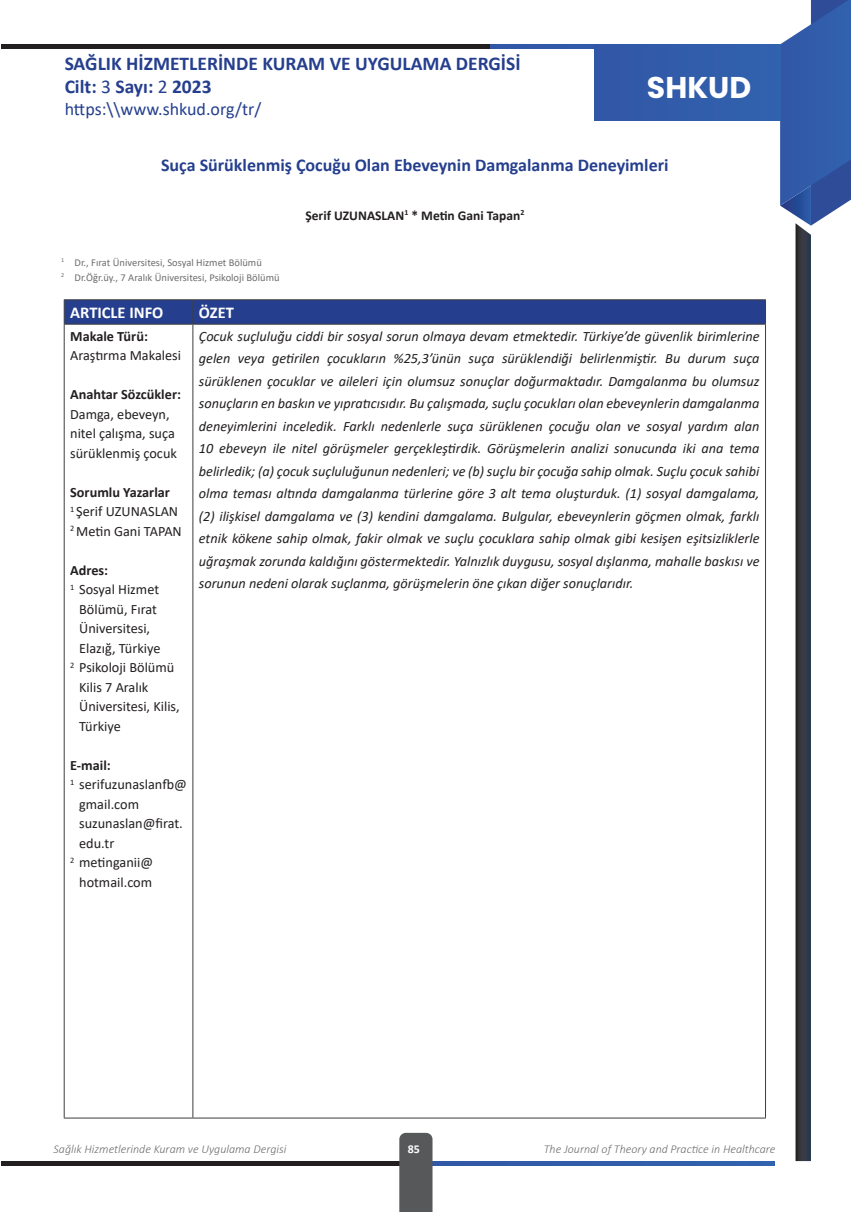
<style>
.page{position:relative;width:851px;height:1212px;background:#fff}
.page>*{position:absolute;margin:0;border:0;box-sizing:border-box;transform-origin:0 0}
.t1{font:700 30px "Poppins";color:#fff}
.t2{font:700 19.5px/22.5px "Calibri";color:#253f8e}
.t3{font:700 18px "Calibri";color:#253f8e}
.t4{font:18px "Calibri";color:#253f8e}
.t5{font:700 16.5px "Calibri";color:#fff}
.t6{font:italic 14.25px/22.5px "Calibri";color:#231f20;text-align:justify}
.t7{font:14.25px/19.5px "Calibri";color:#231f20}
.t8{font:700 14.25px "Calibri";color:#231f20}
.t9{font:700 13.5px "Calibri";color:#231f20}
.t10{font:italic 300 12px "Calibri";color:#6c6d70}
.t11{font:700 12px "Calibri";color:#fff}
.t12{font:10.5px/15px "Calibri";color:#6c6d70}
.s1{font-weight:400}
.s2{font-weight:700}
</style>
<div class="page">
<hr style="left:1px;top:1161px;width:415px;height:4px;background:#231f20">
<hr style="left:412px;top:1161px;width:362px;height:4px;background:#315daa">
<hr style="left:1px;top:45px;width:489px;height:4px;background:#231f20">
<hr style="left:490px;top:45px;width:290px;height:4px;background:#3159a7">
<div style="left:594px;top:45px;width:186px;height:76px;background:#315daa"></div>
<svg style="left:780px;top:0;width:70px;height:1161px"></svg>
<div style="left:399px;top:1133px;width:33px;height:79px;background:#57585a"></div>
<hr style="left:64px;top:299px;width:129px;height:1px;background:#3e3e3f">
<hr style="left:193px;top:299px;width:572px;height:1px;background:#3e3e3f">
<svg style="left:64px;top:300px;width:702px;height:24px;background:#253e8b"></svg>
<hr style="left:64px;top:324px;width:129px;height:1px;background:#3e3e3f">
<hr style="left:64px;top:325px;width:1px;height:793px;background:#3e3e3f">
<hr style="left:193px;top:324px;width:572px;height:1px;background:#3e3e3f">
<hr style="left:192px;top:325px;width:1px;height:793px;background:#3e3e3f">
<hr style="left:765px;top:325px;width:1px;height:793px;background:#3e3e3f">
<hr style="left:64px;top:1118px;width:129px;height:1px;background:#3e3e3f">
<hr style="left:193px;top:1118px;width:572px;height:1px;background:#3e3e3f">
<h2 class="t2" style="left:65px;top:52px;width:457px">SAĞLIK HİZMETLERİNDE KURAM VE UYGULAMA DERGİSİ<br>Cilt: <span class="s1">3</span> Sayı: <span class="s1">2</span> 2023</h2>
<p class="t4" style="left:65px;top:97px;width:198px">https:\\www.shkud.org/tr/</p>
<h1 class="t1" style="left:646px;top:70px;width:106px">SHKUD</h1>
<p class="t3" style="left:161px;top:152px;width:509px">Suça Sürüklenmiş Çocuğu Olan Ebeveynin Damgalanma Deneyimleri</p>
<p class="t9" style="left:305px;top:205px;width:220px">Şerif UZUNASLAN<sup>1</sup> * Metin Gani Tapan<sup>2</sup></p>
<p class="t12" style="left:61px;top:254px;width:220px"><sup>1</sup> Dr., Fırat Üniversitesi, Sosyal Hizmet Bölümü<br><sup>2</sup> Dr.Öğr.üy., 7 Aralık Üniversitesi, Psikoloji Bölümü</p>
<p class="t5" style="left:70px;top:301px;width:95px">ARTICLE INFO</p>
<p class="t5" style="left:199px;top:301px;width:36px">ÖZET</p>
<p class="t8" style="left:70px;top:326px;width:79px">Makale Türü:</p>
<p class="t7" style="left:70px;top:345px;width:112px">Araştırma Makalesi</p>
<p class="t8" style="left:70px;top:385px;width:112px">Anahtar Sözcükler:</p>
<p class="t7" style="left:70px;top:404px;width:108px">Damga, ebeveyn, nitel çalışma, suça sürüklenmiş çocuk</p>
<p class="t7" style="left:70px;top:482px;width:113px"><span class="s2">Sorumlu Yazarlar<br></span><sup>1</sup> Şerif UZUNASLAN<br><sup>2</sup> Metin Gani TAPAN</p>
<p class="t8" style="left:70px;top:560px;width:39px">Adres:</p>
<p class="t7" style="left:70px;top:579px;width:90px"><sup>1</sup> Sosyal Hizmet</p>
<p class="t7" style="left:79px;top:599px;width:79px">Bölümü, Fırat</p>
<p class="t7" style="left:79px;top:618px;width:72px">Üniversitesi,</p>
<p class="t7" style="left:79px;top:638px;width:83px">Elazığ, Türkiye</p>
<p class="t7" style="left:70px;top:657px;width:106px"><sup>2</sup> Psikoloji Bölümü</p>
<p class="t7" style="left:79px;top:677px;width:71px">Kilis 7 Aralık</p>
<p class="t7" style="left:79px;top:696px;width:102px">Üniversitesi, Kilis,</p>
<p class="t7" style="left:79px;top:716px;width:43px">Türkiye</p>
<p class="t8" style="left:70px;top:755px;width:42px">E-mail:</p>
<p class="t7" style="left:70px;top:774px;width:118px"><sup>1</sup> serifuzunaslanfb@</p>
<p class="t7" style="left:79px;top:794px;width:61px">gmail.com</p>
<p class="t7" style="left:79px;top:813px;width:105px">suzunaslan@firat.</p>
<p class="t7" style="left:79px;top:833px;width:37px">edu.tr</p>
<p class="t7" style="left:70px;top:852px;width:84px"><sup>2</sup> metinganii@</p>
<p class="t7" style="left:79px;top:872px;width:74px">hotmail.com</p>
<p class="t6" style="left:199px;top:324px;width:562px">Çocuk suçluluğu ciddi bir sosyal sorun olmaya devam etmektedir. Türkiye’de güvenlik birimlerine gelen veya getirilen çocukların %25,3’ünün suça sürüklendiği belirlenmiştir. Bu durum suça sürüklenen çocuklar ve aileleri için olumsuz sonuçlar doğurmaktadır. Damgalanma bu olumsuz sonuçların en baskın ve yıpratıcısıdır. Bu çalışmada, suçlu çocukları olan ebeveynlerin damgalanma deneyimlerini inceledik. Farklı nedenlerle suça sürüklenen çocuğu olan ve sosyal yardım alan 10 ebeveyn ile nitel görüşmeler gerçekleştirdik. Görüşmelerin analizi sonucunda iki ana tema belirledik; (a) çocuk suçluluğunun nedenleri; ve (b) suçlu bir çocuğa sahip olmak. Suçlu çocuk sahibi olma teması altında damgalanma türlerine göre 3 alt tema oluşturduk. (1) sosyal damgalama, (2) ilişkisel damgalama ve (3) kendini damgalama. Bulgular, ebeveynlerin göçmen olmak, farklı etnik kökene sahip olmak, fakir olmak ve suçlu çocuklara sahip olmak gibi kesişen eşitsizliklerle uğraşmak zorunda kaldığını göstermektedir. Yalnızlık duygusu, sosyal dışlanma, mahalle baskısı ve sorunun nedeni olarak suçlanma, görüşmelerin öne çıkan diğer sonuçlarıdır.</p>
<p class="t10" style="left:54px;top:1141px;width:234px">Sağlık Hizmetlerinde Kuram ve Uygulama Dergisi</p>
<p class="t11" style="left:407px;top:1140px;width:14px">85</p>
<p class="t10" style="left:543px;top:1141px;width:233px">The Journal of Theory and Practice in Healthcare</p>
</div>
